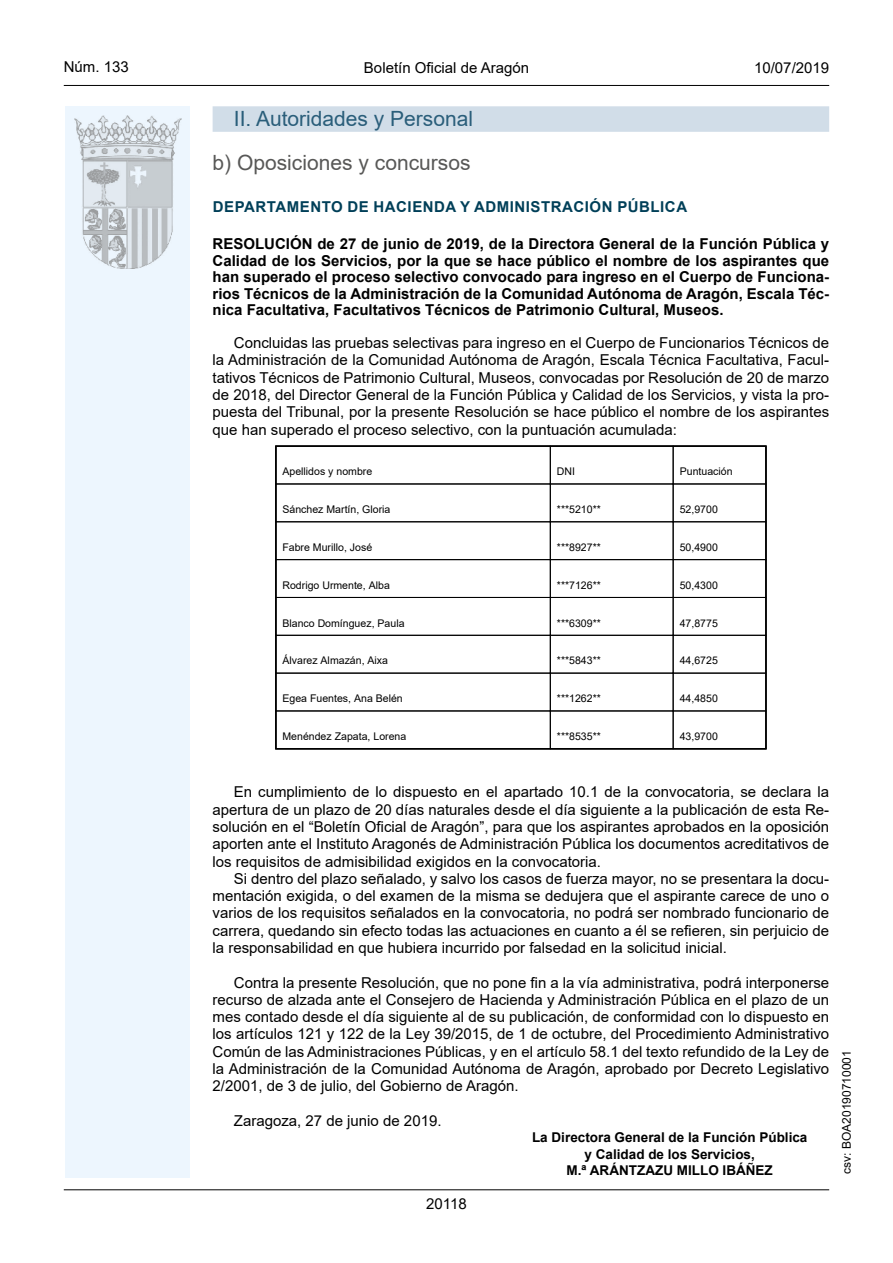
<style>
.page{position:relative;width:893px;height:1263px;background:#fff}
.page>*{position:absolute;margin:0;border:0;box-sizing:border-box;transform-origin:0 0}
.Titulo_sec{font:21px "Arial";color:#2a5e7a}
.Sub_Seccion{font:21px "Arial";color:#585857}
.inicio_de_parrafo{font:15px/17.2px "Arial";color:#000;text-align:justify}
.Titulo_text{font:700 15px/16.5px "Arial";color:#000;text-align:justify}
.emisor_text{font:700 15px "Arial";letter-spacing:.035em;color:#003f58}
.estilo_head-c{font:15px "Arial";color:#000}
.estilo_head-d{font:15px "Arial MT2";color:#000}
.estilo_head-i{font:15px "Arial MT2";color:#000}
.numero_pagina{font:15px "Arial MT2";color:#000}
.firma_der{font:700 13.5px "Arial";color:#000}
.estilo_head-i-2{font:12px "Arial MT2";color:#000}
.t1{font:10.5px "Qljqbj Arial";color:#000}
</style>
<div class="page">
<div style="left:65px;top:106px;width:125px;height:1072px;background:#edf6fe"></div>
<img style="left:75px;top:115px;width:106px;height:153px">
<hr style="left:64px;top:85px;width:765px;height:1px;background:#000">
<hr style="left:64px;top:1189px;width:765px;height:1px;background:#000">
<div style="left:213px;top:106px;width:616px;height:26px;background:#d1dde8"></div>
<div style="left:276px;top:446px;width:275px;height:38px;border:1px solid #000"></div>
<div style="left:550px;top:446px;width:123px;height:38px;border:1px solid #000"></div>
<div style="left:673px;top:446px;width:93px;height:38px;border:1px solid #000"></div>
<div style="left:276px;top:521px;width:275px;height:39px;border:1px solid #000"></div>
<div style="left:550px;top:521px;width:123px;height:39px;border:1px solid #000"></div>
<div style="left:673px;top:521px;width:93px;height:39px;border:1px solid #000"></div>
<div style="left:276px;top:559px;width:275px;height:39px;border:1px solid #000"></div>
<div style="left:550px;top:559px;width:123px;height:39px;border:1px solid #000"></div>
<div style="left:673px;top:559px;width:93px;height:39px;border:1px solid #000"></div>
<div style="left:276px;top:597px;width:275px;height:39px;border:1px solid #000"></div>
<div style="left:550px;top:597px;width:123px;height:39px;border:1px solid #000"></div>
<div style="left:673px;top:597px;width:93px;height:39px;border:1px solid #000"></div>
<div style="left:276px;top:635px;width:275px;height:38px;border:1px solid #000"></div>
<div style="left:550px;top:635px;width:123px;height:38px;border:1px solid #000"></div>
<div style="left:673px;top:635px;width:93px;height:38px;border:1px solid #000"></div>
<div style="left:276px;top:673px;width:275px;height:38px;border:1px solid #000"></div>
<div style="left:550px;top:673px;width:123px;height:38px;border:1px solid #000"></div>
<div style="left:673px;top:673px;width:93px;height:38px;border:1px solid #000"></div>
<div style="left:275px;top:445px;width:492px;height:304px;border:1px solid #000"></div>
<p class="estilo_head-i" style="left:64px;top:57px;width:67px">Núm. 133</p>
<p class="estilo_head-c" style="left:364px;top:57px;width:167px">Boletín Oficial de Aragón</p>
<p class="estilo_head-d" style="left:754px;top:57px;width:77px">10/07/2019</p>
<p class="Titulo_sec" style="left:234px;top:104px;width:241px">II. Autoridades y Personal</p>
<p class="Sub_Seccion" style="left:213px;top:148px;width:259px">b) Oposiciones y concursos</p>
<p class="emisor_text" style="left:213px;top:196px;width:476px">DEPARTAMENTO DE HACIENDA Y ADMINISTRACIÓN PÚBLICA</p>
<p class="Titulo_text" style="left:213px;top:236px;width:618px">RESOLUCIÓN de 27 de junio de 2019, de la Directora General de la Función Pública y Calidad de los Servicios, por la que se hace público el nombre de los aspirantes que han superado el proceso selectivo convocado para ingreso en el Cuerpo de Funciona&shy;rios Técnicos de la Administración de la Comunidad Autónoma de Aragón, Escala Téc&shy;nica Facultativa, Facultativos Técnicos de Patrimonio Cultural, Museos.</p>
<p class="inicio_de_parrafo" style="left:213px;top:334px;width:618px;text-indent:21px">Concluidas las pruebas selectivas para ingreso en el Cuerpo de Funcionarios Técnicos de la Administración de la Comunidad Autónoma de Aragón, Escala Técnica Facultativa, Facul&shy;tativos Técnicos de Patrimonio Cultural, Museos, convocadas por Resolución de 20 de marzo de 2018, del Director General de la Función Pública y Calidad de los Servicios, y vista la pro&shy;puesta del Tribunal, por la presente Resolución se hace público el nombre de los aspirantes que han superado el proceso selectivo, con la puntuación acumulada:</p>
<p class="t1" style="left:282px;top:464px;width:91px">Apellidos y nombre</p>
<p class="t1" style="left:557px;top:464px;width:20px">DNI</p>
<p class="t1" style="left:680px;top:464px;width:54px">Puntuación</p>
<p class="t1" style="left:282px;top:502px;width:109px">Sánchez Martín, Gloria</p>
<p class="t1" style="left:557px;top:502px;width:46px">***5210**</p>
<p class="t1" style="left:680px;top:502px;width:40px">52,9700</p>
<p class="t1" style="left:282px;top:540px;width:91px">Fabre Murillo, José</p>
<p class="t1" style="left:557px;top:540px;width:46px">***8927**</p>
<p class="t1" style="left:680px;top:540px;width:40px">50,4900</p>
<p class="t1" style="left:282px;top:578px;width:109px">Rodrigo Urmente, Alba</p>
<p class="t1" style="left:557px;top:578px;width:46px">***7126**</p>
<p class="t1" style="left:680px;top:578px;width:40px">50,4300</p>
<p class="t1" style="left:282px;top:615px;width:124px">Blanco Domínguez, Paula</p>
<p class="t1" style="left:557px;top:615px;width:46px">***6309**</p>
<p class="t1" style="left:680px;top:615px;width:40px">47,8775</p>
<p class="t1" style="left:282px;top:653px;width:107px">Álvarez Almazán, Aixa</p>
<p class="t1" style="left:557px;top:653px;width:46px">***5843**</p>
<p class="t1" style="left:680px;top:653px;width:40px">44,6725</p>
<p class="t1" style="left:282px;top:691px;width:122px">Egea Fuentes, Ana Belén</p>
<p class="t1" style="left:557px;top:691px;width:46px">***1262**</p>
<p class="t1" style="left:680px;top:691px;width:40px">44,4850</p>
<p class="t1" style="left:282px;top:729px;width:125px">Menéndez Zapata, Lorena</p>
<p class="t1" style="left:557px;top:729px;width:46px">***8535**</p>
<p class="t1" style="left:680px;top:729px;width:40px">43,9700</p>
<p class="inicio_de_parrafo" style="left:213px;top:783px;width:618px;text-indent:21px">En cumplimiento de lo dispuesto en el apartado 10.1 de la convocatoria, se declara la apertura de un plazo de 20 días naturales desde el día siguiente a la publicación de esta Re&shy;solución en el “Boletín Oficial de Aragón”, para que los aspirantes aprobados en la oposición aporten ante el Instituto Aragonés de Administración Pública los documentos acreditativos de los requisitos de admisibilidad exigidos en la convocatoria.</p>
<p class="inicio_de_parrafo" style="left:213px;top:870px;width:618px;text-indent:21px">Si dentro del plazo señalado, y salvo los casos de fuerza mayor, no se presentara la docu&shy;mentación exigida, o del examen de la misma se dedujera que el aspirante carece de uno o varios de los requisitos señalados en la convocatoria, no podrá ser nombrado funcionario de carrera, quedando sin efecto todas las actuaciones en cuanto a él se refieren, sin perjuicio de la responsabilidad en que hubiera incurrido por falsedad en la solicitud inicial.</p>
<p class="inicio_de_parrafo" style="left:213px;top:973px;width:618px;text-indent:21px">Contra la presente Resolución, que no pone fin a la vía administrativa, podrá interponerse recurso de alzada ante el Consejero de Hacienda y Administración Pública en el plazo de un mes contado desde el día siguiente al de su publicación, de conformidad con lo dispuesto en los artículos 121 y 122 de la Ley 39/2015, de 1 de octubre, del Procedimiento Administrativo Común de las Administraciones Públicas, y en el artículo 58.1 del texto refundido de la Ley de la Administración de la Comunidad Autónoma de Aragón, aprobado por Decreto Legislativo 2/2001, de 3 de julio, del Gobierno de Aragón.</p>
<p class="inicio_de_parrafo" style="left:234px;top:1112px;width:209px">Zaragoza, 27 de junio de 2019.</p>
<p class="firma_der" style="left:532px;top:1128px;width:277px">La Directora General de la Función Pública</p>
<p class="firma_der" style="left:585px;top:1144px;width:172px">y Calidad de los Servicios,</p>
<p class="firma_der" style="left:567px;top:1161px;width:208px">M.ª ARÁNTZAZU MILLO IBÁÑEZ</p>
<p class="numero_pagina" style="left:426px;top:1193px;width:42px">20118</p>
<p class="estilo_head-i-2" style="left:838px;top:1174px;width:125px;rotate:-90deg">csv: BOA20190710001</p>
</div>
